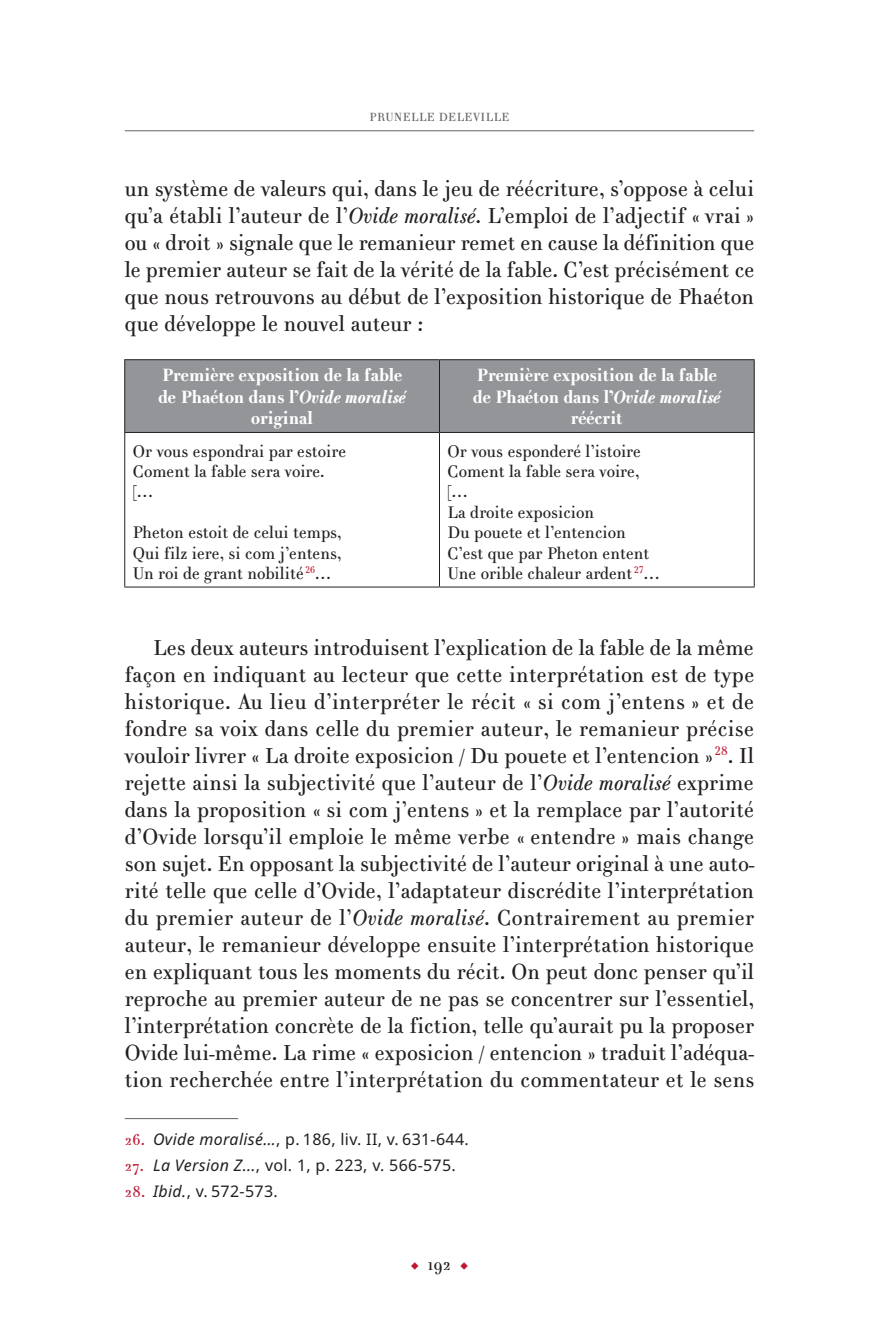
<style>
.page{position:relative;width:879px;height:1333px;background:#fff}
.page>*{position:absolute;margin:0;border:0;box-sizing:border-box;transform-origin:0 0}
.t1{font:22px/27px "Carta Nova Texte";color:#231f20;text-align:justify}
.t2{font:700 18px/21.6px "Carta Nova Texte";color:#fff;text-align:center}
.t3{font:18px "Carta Nova Texte";color:#231f20}
.t4{font:17px/20.4px "Carta Nova Texte";color:#231f20}
.t5{font:16px "Noto Sans";letter-spacing:.02em;color:#231f20}
.t6{font:12px "Carta Nova Texte";letter-spacing:.04em;color:#636366}
.s1{font-style:italic}
.s2{font-family:"Carta Nova Texte";color:#bd1832}
.s3{font-weight:700;font-style:italic;font-size:12px;color:#bd1832}
</style>
<div class="page">
<hr style="left:125px;top:130px;width:629px;height:1px;background:#636366">
<div style="left:125px;top:360px;width:629px;height:72px;background:#939598"></div>
<hr style="left:124px;top:359px;width:315px;height:1px;background:#231f20">
<hr style="left:124px;top:360px;width:1px;height:72px;background:#231f20">
<hr style="left:439px;top:359px;width:316px;height:1px;background:#231f20">
<hr style="left:439px;top:360px;width:1px;height:72px;background:#231f20">
<hr style="left:754px;top:360px;width:1px;height:72px;background:#231f20">
<hr style="left:124px;top:432px;width:315px;height:1px;background:#231f20">
<hr style="left:124px;top:433px;width:1px;height:153px;background:#231f20">
<hr style="left:124px;top:586px;width:315px;height:1px;background:#231f20">
<hr style="left:439px;top:432px;width:316px;height:1px;background:#231f20">
<hr style="left:439px;top:433px;width:1px;height:153px;background:#231f20">
<hr style="left:754px;top:433px;width:1px;height:153px;background:#231f20">
<hr style="left:439px;top:586px;width:316px;height:1px;background:#231f20">
<hr style="left:125px;top:1118px;width:113px;height:1px;background:#636366">
<p class="t6" style="left:369px;top:109px;width:26px">Prunelle</p>
<p class="t6" style="left:439px;top:109px;width:19px">Dele</p>
<p class="t6" style="left:473px;top:109px;width:16px">ville</p>
<p class="t1" style="left:125px;top:175px;width:631px">un système de valeurs qui, dans le jeu de réécriture, s’oppose à celui qu’a établi l’auteur de l’<span class="s1">Ovide moralisé</span>. L’emploi de l’adjectif « vrai » ou « droit » signale que le remanieur remet en cause la définition que le premier auteur se fait de la vérité de la fable. C’est précisément ce que nous retrouvons au début de l’exposition historique de Phaéton que développe le nouvel auteur :</p>
<p class="t2" style="left:158px;top:364px;width:249px">Première exposition de la fable de Phaéton dans l’<span class="s1">Ovide moralisé </span>original</p>
<p class="t2" style="left:473px;top:364px;width:248px">Première exposition de la fable de Phaéton dans l’<span class="s1">Ovide moralisé </span>réécrit</p>
<p class="t4" style="left:133px;top:440px;width:215px">Or vous espondrai par estoire<br>Coment la fable sera voire. […</p>
<p class="t4" style="left:133px;top:522px;width:210px;text-align:justify">Pheton estoit de celui temps, Qui filz iere, si com j’entens, Un roi de grant nobilité<sup>26</sup>…</p>
<p class="t4" style="left:447px;top:440px;width:214px">Or vous esponderé l’istoire<br>Coment la fable sera voire, […<br>La droite exposicion<br>Du pouete et l’entencion<br>C’est que par Pheton entent<br>Une orible chaleur ardent<sup>27</sup>…</p>
<p class="t1" style="left:125px;top:634px;width:631px;text-indent:28px">Les deux auteurs introduisent l’explication de la fable de la même façon en indiquant au lecteur que cette interprétation est de type historique. Au lieu d’interpréter le récit « si com j’entens » et de fondre sa voix dans celle du premier auteur, le remanieur précise vouloir livrer « La droite exposicion / Du pouete et l’entencion » <sup>28</sup>. Il rejette ainsi la subjectivité que l’auteur de l’<span class="s1">Ovide moralisé</span> exprime dans la proposition « si com j’entens » et la remplace par l’autorité d’Ovide lorsqu’il emploie le même verbe « entendre » mais change son sujet. En opposant la subjectivité de l’auteur original à une auto&shy;rité telle que celle d’Ovide, l’adaptateur discrédite l’interprétation du premier auteur de l’<span class="s1">Ovide moralisé</span>. Contrairement au premier auteur, le remanieur développe ensuite l’interprétation historique en expliquant tous les moments du récit. On peut donc penser qu’il reproche au premier auteur de ne pas se concentrer sur l’essentiel, l’interprétation concrète de la fiction, telle qu’aurait pu la proposer Ovide lui-même. La rime « exposicion / entencion » traduit l’adéqua&shy;tion recherchée entre l’interprétation du commentateur et le sens</p>
<p class="t5" style="left:125px;top:1129px;width:345px"><span class="s2">26.</span> <span class="s1">Ovide moralisé…</span>, p. 186, liv. II, v. 631-644.</p>
<p class="t5" style="left:125px;top:1155px;width:333px"><span class="s2">27.</span> <span class="s1">La Version Z...</span>, vol. 1, p. 223, v. 566-575.</p>
<p class="t5" style="left:125px;top:1181px;width:154px"><span class="s2">28.</span> <span class="s1">Ibid.</span>, v. 572-573.</p>
<p class="t3" style="left:411px;top:1253px;width:59px"><span class="s3">◆</span> 192 <span class="s3">◆</span></p>
</div>
